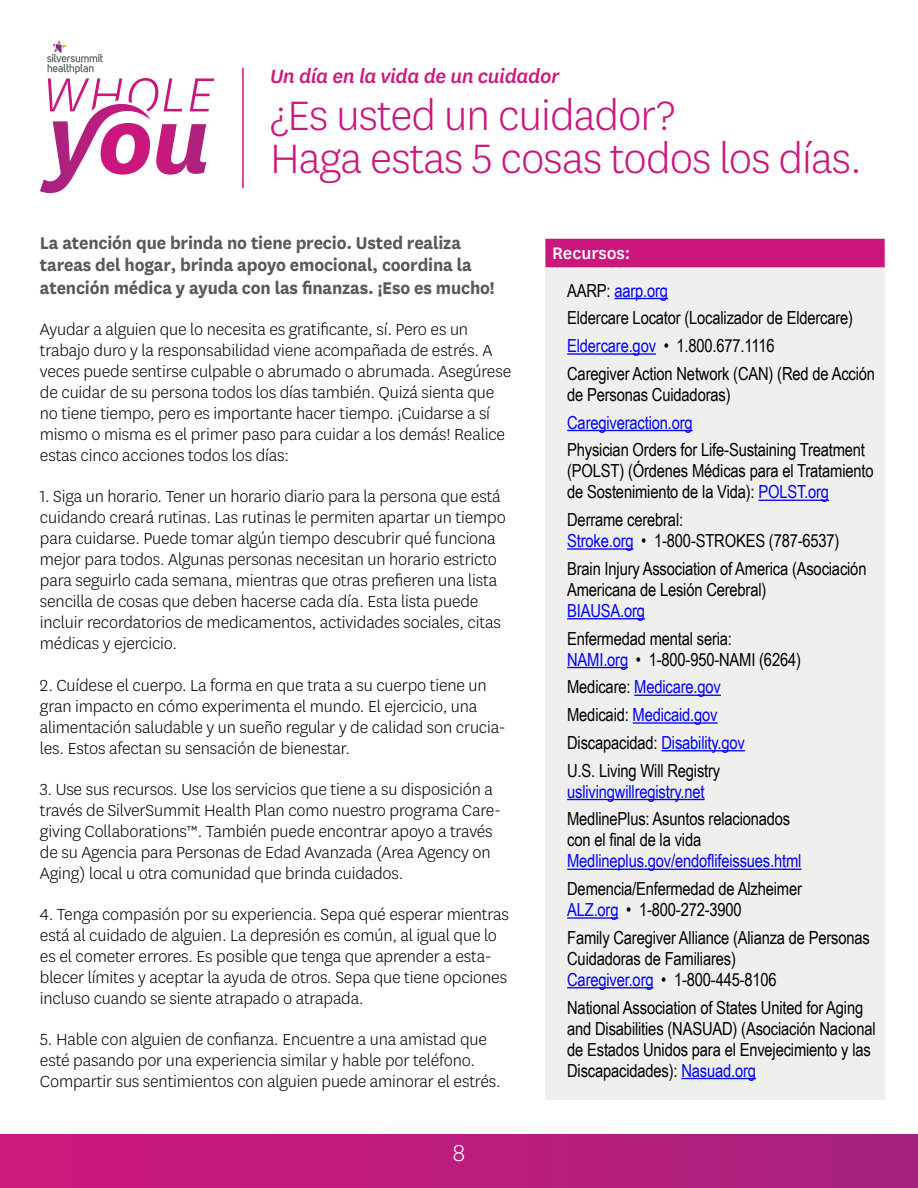
<style>
.page{position:relative;width:918px;height:1188px;background:#fff}
.page>*{position:absolute;margin:0;border:0;box-sizing:border-box;transform-origin:0 0}
.t1{font:300 48px/43.5px "Centene Sans";letter-spacing:-.02em;color:#cb177d}
.t2{font:300 27px "Centene Sans";color:#fff}
.t3{font:italic 500 22.5px "Centene Sans";letter-spacing:-.02em;color:#cb177d}
.t4{font:700 19.95px/22.5px "Centene Sans";letter-spacing:-.01em;color:#58595b}
.t5{font:500 19.5px "Centene Sans";color:#fff}
.t6{font:300 18.75px/21px "Centene Sans";letter-spacing:-.01em;color:#000}
.t7{font:18px/21px "Arial Narrow";letter-spacing:-.01em;color:#000}
.t8{font:18px "Arial Narrow";letter-spacing:-.01em;color:#00f}
.s1{color:#00f}
</style>
<div class="page">
<div style="left:0;top:1134px;width:918px;height:54px;background:linear-gradient(to right,#ce177d,#a7227e)"></div>
<div style="left:545px;top:244px;width:340px;height:856px;background:#efefee"></div>
<hr style="left:614px;top:298px;width:54px;height:1px;background:#00f">
<hr style="left:567px;top:353px;width:89px;height:2px;background:#00f">
<hr style="left:567px;top:430px;width:126px;height:1px;background:#00f">
<hr style="left:758px;top:500px;width:71px;height:1px;background:#00f">
<hr style="left:567px;top:548px;width:66px;height:2px;background:#00f">
<hr style="left:567px;top:618px;width:78px;height:1px;background:#00f">
<hr style="left:567px;top:667px;width:61px;height:1px;background:#00f">
<hr style="left:634px;top:695px;width:87px;height:1px;background:#00f">
<hr style="left:633px;top:722px;width:85px;height:2px;background:#00f">
<hr style="left:661px;top:750px;width:84px;height:1px;background:#00f">
<hr style="left:567px;top:799px;width:138px;height:1px;background:#00f">
<hr style="left:567px;top:869px;width:234px;height:1px;background:#00f">
<hr style="left:567px;top:917px;width:51px;height:2px;background:#00f">
<hr style="left:567px;top:987px;width:86px;height:1px;background:#00f">
<hr style="left:681px;top:1078px;width:75px;height:1px;background:#00f">
<div style="left:545px;top:239px;width:340px;height:28px;background:#cb177d"></div>
<hr style="left:242px;top:68px;width:2px;height:120px;background:#cb177d">
<svg style="left:40px;top:40px;width:174px;height:153px"></svg>
<p class="t3" style="left:270px;top:61px;width:291px">Un día en la vida de un cuidador</p>
<h1 class="t1" style="left:270px;top:92px;width:593px">¿Es usted un cuidador?<br>Haga estas 5 cosas todos los días.</h1>
<p class="t4" style="left:40px;top:230px;width:456px">La atención que brinda no tiene precio. Usted realiza tareas del hogar, brinda apoyo emocional, coordina la atención médica y ayuda con las finanzas. ¡Eso es mucho!</p>
<p class="t6" style="left:40px;top:318px;width:473px">Ayudar a alguien que lo necesita es gratificante, sí. Pero es un trabajo duro y la responsabilidad viene acompañada de estrés. A veces puede sentirse culpable o abrumado o abrumada. Asegúrese de cuidar de su persona todos los días también. Quizá sienta que no tiene tiempo, pero es importante hacer tiempo. ¡Cuidarse a sí mismo o misma es el primer paso para cuidar a los demás! Realice estas cinco acciones todos los días:</p>
<p class="t6" style="left:40px;top:486px;width:467px">1. Siga un horario. Tener un horario diario para la persona que está cuidando creará rutinas. Las rutinas le permiten apartar un tiempo para cuidarse. Puede tomar algún tiempo descubrir qué funciona mejor para todos. Algunas personas necesitan un horario estricto para seguirlo cada semana, mientras que otras prefieren una lista sencilla de cosas que deben hacerse cada día. Esta lista puede incluir recordatorios de medicamentos, actividades sociales, citas médicas y ejercicio.</p>
<p class="t6" style="left:40px;top:674px;width:467px">2. Cuídese el cuerpo. La forma en que trata a su cuerpo tiene un gran impacto en cómo experimenta el mundo. El ejercicio, una alimentación saludable y un sueño regular y de calidad son crucia&shy;les. Estos afectan su sensación de bienestar.</p>
<p class="t6" style="left:40px;top:778px;width:463px">3. Use sus recursos. Use los servicios que tiene a su disposición a través de SilverSummit Health Plan como nuestro programa Care&shy;giving Collaborations™. También puede encontrar apoyo a través de su Agencia para Personas de Edad Avanzada (Area Agency on Aging) local u otra comunidad que brinda cuidados.</p>
<p class="t6" style="left:40px;top:903px;width:470px">4. Tenga compasión por su experiencia. Sepa qué esperar mientras está al cuidado de alguien. La depresión es común, al igual que lo es el cometer errores. Es posible que tenga que aprender a esta&shy;blecer límites y aceptar la ayuda de otros. Sepa que tiene opciones incluso cuando se siente atrapado o atrapada.</p>
<p class="t6" style="left:40px;top:1029px;width:462px">5. Hable con alguien de confianza. Encuentre a una amistad que esté pasando por una experiencia similar y hable por teléfono.<br>Compartir sus sentimientos con alguien puede aminorar el estrés.</p>
<h2 class="t2" style="left:453px;top:1136px;width:14px">8</h2>
<p class="t5" style="left:552px;top:239px;width:80px">Recursos:</p>
<p class="t7" style="left:567px;top:276px;width:309px;line-height:27.8px">AARP: <span class="s1">aarp.org<br></span>Eldercare Locator (Localizador de Eldercare)<br><span class="s1">Eldercare.gov</span> • 1.800.677.1116<br>Caregiver Action Network (CAN) (Red de Acción</p>
<p class="t7" style="left:567px;top:383px;width:165px">de Personas Cuidadoras)</p>
<p class="t8" style="left:567px;top:409px;width:127px">Caregiveraction.org</p>
<p class="t7" style="left:567px;top:439px;width:308px">Physician Orders for Life-Sustaining Treatment (POLST) (Órdenes Médicas para el Tratamiento de Sostenimiento de la Vida): <span class="s1">POLST.org</span></p>
<p class="t7" style="left:567px;top:509px;width:274px">Derrame cerebral:<br><span class="s1">Stroke.org</span> • 1-800-STROKES (787-6537)</p>
<p class="t7" style="left:567px;top:557px;width:301px">Brain Injury Association of America (Asociación<br>Americana de Lesión Cerebral)</p>
<p class="t8" style="left:567px;top:597px;width:79px">BIAUSA.org</p>
<p class="t7" style="left:567px;top:627px;width:235px">Enfermedad mental seria:<br><span class="s1">NAMI.org</span> • 1-800-950-NAMI (6264)</p>
<p class="t7" style="left:567px;top:673px;width:179px;line-height:27.8px">Medicare: <span class="s1">Medicare.gov<br></span>Medicaid: <span class="s1">Medicaid.gov<br></span>Discapacidad: <span class="s1">Disability.gov<br></span>U.S. Living Will Registry</p>
<p class="t8" style="left:567px;top:778px;width:139px">uslivingwillregistry.net</p>
<p class="t7" style="left:567px;top:808px;width:225px">MedlinePlus: Asuntos relacionados con el final de la vida</p>
<p class="t8" style="left:567px;top:848px;width:236px">Medlineplus.gov/endoflifeissues.html</p>
<p class="t7" style="left:567px;top:878px;width:236px">Demencia/Enfermedad de Alzheimer<br><span class="s1">ALZ.org</span> • 1-800-272-3900</p>
<p class="t7" style="left:567px;top:926px;width:304px">Family Caregiver Alliance (Alianza de Personas<br>Cuidadoras de Familiares)<br><span class="s1">Caregiver.org</span> • 1-800-445-8106</p>
<p class="t7" style="left:567px;top:996px;width:310px">National Association of States United for Aging and Disabilities (NASUAD) (Asociación Nacional de Estados Unidos para el Envejecimiento y las Discapacidades): <span class="s1">Nasuad.org</span></p>
</div>
